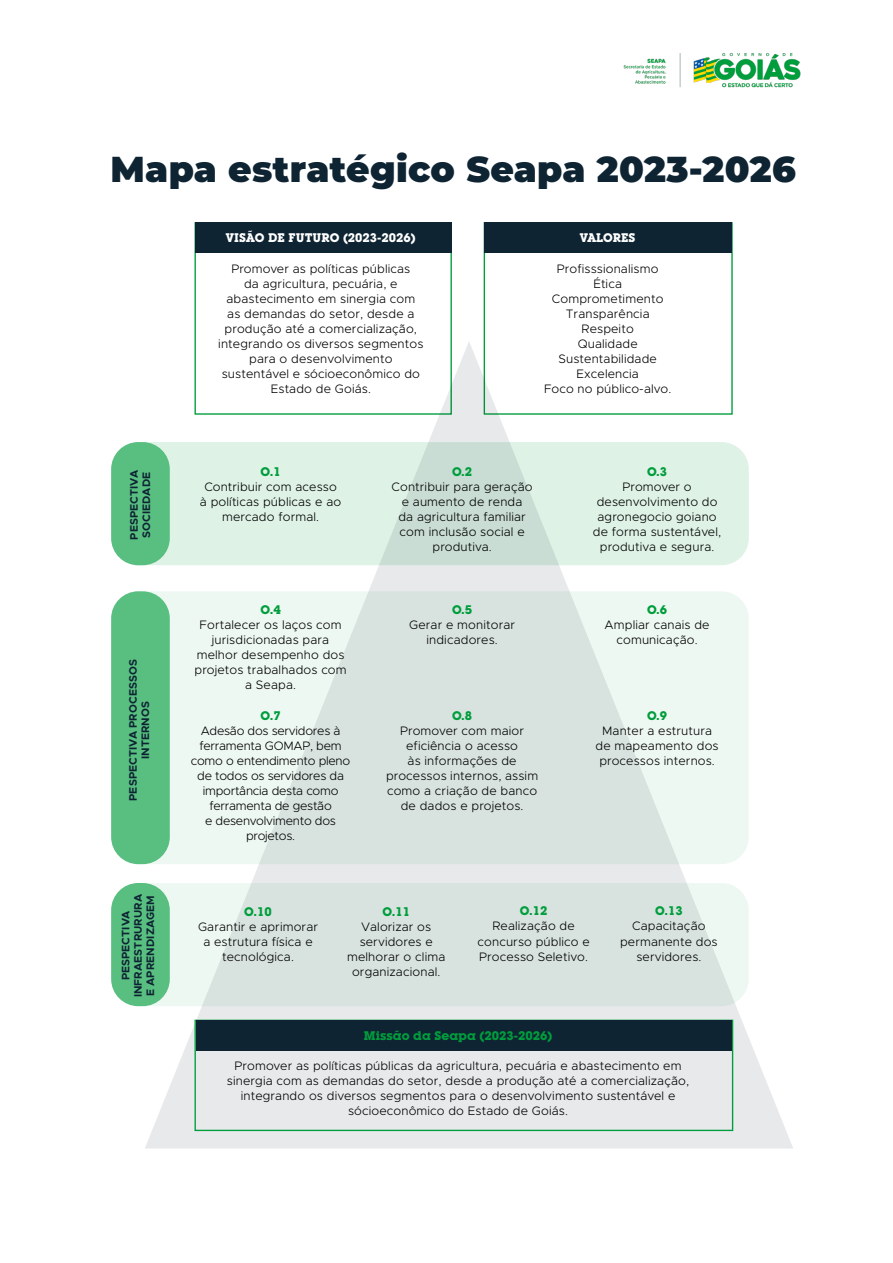
<style>
.page{position:relative;width:893px;height:1263px;background:#fff}
.page>*{position:absolute;margin:0;border:0;box-sizing:border-box;transform-origin:0 0}
.t1{font:900 36px "Montserrat";letter-spacing:.01em;color:#0e2433}
.t2{font:300 12.3px/15px "Metropolis";letter-spacing:.01em;color:#000;text-align:center}
.t3{font:300 12.3px/15px "Metropolis";letter-spacing:-.02em;color:#000;text-align:center}
.t4{font:700 12.3px "Lubalin Graph IT Cby BT";color:#009d3c}
.t5{font:700 12.3px "Lubalin Graph IT Cby BT";color:#fff}
.t6{font:700 10.95px/12.3px "Metropolis";letter-spacing:.01em;color:#0e2433;text-align:center}
</style>
<div class="page">
<img style="left:623px;top:53px;width:178px;height:35px">
<div style="left:195px;top:222px;width:256px;height:30px;background:#0e2433"></div>
<div style="left:484px;top:222px;width:248px;height:30px;background:#0e2433"></div>
<div style="left:111px;top:883px;width:638px;height:123px;background:#59bf80;border-radius:27px"></div>
<div style="left:111px;top:442px;width:638px;height:123px;background:#59bf80;border-radius:27px"></div>
<div style="left:111px;top:591px;width:638px;height:273px;background:#59bf80;border-radius:27px"></div>
<svg style="left:145px;top:341px;width:648px;height:807px"></svg>
<div style="left:194px;top:1020px;width:539px;height:111px;border:1px solid #009d3c"></div>
<div style="left:196px;top:1020px;width:536px;height:31px;background:#0e2433"></div>
<h1 class="t1" style="left:111px;top:142px;width:687px">Mapa estratégico Seapa 2023-2026</h1>
<p class="t6" style="left:128px;top:539px;width:71px;text-align:left;rotate:-90deg">PESPECTIVA<br>SOCIEDADE</p>
<p class="t6" style="left:127px;top:801px;width:143px;rotate:-90deg">PESPECTIVA PROCESSOS<br>INTERNOS</p>
<p class="t6" style="left:120px;top:997px;width:105px;rotate:-90deg">PESPECTIVA<br>INFRAESTRURURA<br>E APRENDIZAGEM</p>
<p class="t5" style="left:226px;top:231px;width:191px">VISÃO DE FUTURO (2023-2026)</p>
<p class="t2" style="left:218px;top:261px;width:207px">Promover as políticas públicas<br>da agricultura, pecuária, e abastecimento em sinergia com<br>as demandas do setor, desde a produção até a comercialização, integrando os diversos segmentos para o desenvolvimento sustentável e sócioeconômico do<br>Estado de Goiás.</p>
<p class="t5" style="left:580px;top:231px;width:57px">VALORES</p>
<p class="t2" style="left:544px;top:261px;width:129px">Profisssionalismo<br>Ética<br>Comprometimento<br>Transparência<br>Respeito<br>Qualidade<br>Sustentabilidade<br>Excelencia<br>Foco no público-alvo.</p>
<p class="t4" style="left:260px;top:464px;width:22px">O.1</p>
<p class="t2" style="left:200px;top:480px;width:143px">Contribuir com acesso à políticas públicas e ao mercado formal.</p>
<p class="t4" style="left:260px;top:602px;width:22px">O.4</p>
<p class="t2" style="left:194px;top:617px;width:154px">Fortalecer os laços com jurisdicionadas para melhor desempenho dos projetos trabalhados com a Seapa.</p>
<p class="t4" style="left:452px;top:464px;width:22px">O.2</p>
<p class="t2" style="left:392px;top:479px;width:143px">Contribuir para geração e aumento de renda<br>da agricultura familiar com inclusão social e produtiva.</p>
<p class="t4" style="left:452px;top:602px;width:22px">O.5</p>
<p class="t2" style="left:409px;top:617px;width:107px">Gerar e monitorar indicadores.</p>
<p class="t4" style="left:647px;top:464px;width:22px">O.3</p>
<p class="t2" style="left:593px;top:479px;width:130px">Promover o desenvolvimento do agronegocio goiano de forma sustentável, produtiva e segura.</p>
<p class="t4" style="left:647px;top:602px;width:22px">O.6</p>
<p class="t2" style="left:605px;top:617px;width:107px">Ampliar canais de comunicação.</p>
<p class="t4" style="left:261px;top:708px;width:22px">O.7</p>
<p class="t3" style="left:191px;top:723px;width:161px">Adesão dos servidores à ferramenta GOMAP, bem como o entendimento pleno de todos os servidores da importância desta como ferramenta de gestão<br>e desenvolvimento dos projetos.</p>
<p class="t4" style="left:452px;top:708px;width:22px">O.8</p>
<p class="t2" style="left:386px;top:723px;width:154px">Promover com maior eficiência o acesso<br>às informações de processos internos, assim como a criação de banco de dados e projetos.</p>
<p class="t4" style="left:647px;top:708px;width:22px">O.9</p>
<p class="t2" style="left:595px;top:723px;width:125px">Manter a estrutura de mapeamento dos processos internos.</p>
<p class="t4" style="left:244px;top:904px;width:29px">O.10</p>
<p class="t2" style="left:198px;top:919px;width:122px">Garantir e aprimorar a estrutura física e tecnológica.</p>
<p class="t4" style="left:382px;top:904px;width:29px">O.11</p>
<p class="t2" style="left:347px;top:919px;width:100px">Valorizar os servidores e melhorar o clima organizacional.</p>
<p class="t4" style="left:520px;top:903px;width:29px">O.12</p>
<p class="t2" style="left:478px;top:919px;width:114px">Realização de concurso público e<br>Processo Seletivo.</p>
<p class="t4" style="left:655px;top:903px;width:29px">O.13</p>
<p class="t2" style="left:620px;top:919px;width:99px">Capacitação permanente dos servidores.</p>
<p class="t4" style="left:364px;top:1028px;width:190px">Missão da Seapa (2023-2026)</p>
<p class="t2" style="left:227px;top:1058px;width:464px">Promover as políticas públicas da agricultura, pecuária e abastecimento em sinergia com as demandas do setor, desde a produção até a comercialização, integrando os diversos segmentos para o desenvolvimento sustentável e sócioeconômico do Estado de Goiás.</p>
</div>
